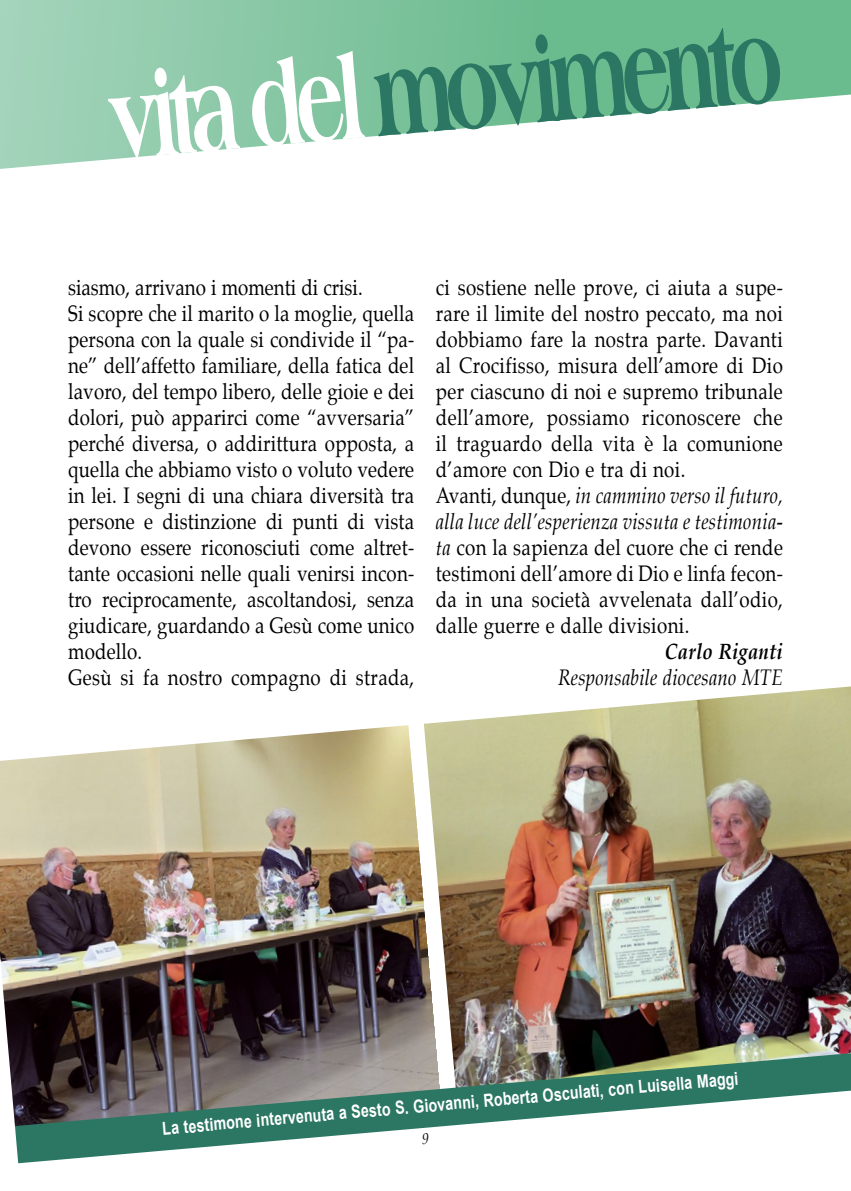
<style>
.page{position:relative;width:851px;height:1191px;background:#fff}
.page>*{position:absolute;margin:0;border:0;box-sizing:border-box;transform-origin:0 0}
.t1{font:22px/26px "Palatino";letter-spacing:.01em;color:#000;scale:.85 1}
.t2{font:italic 22px "Palatino";letter-spacing:.01em;color:#000;scale:.85 1}
.t3{font:italic 700 22px "Palatino";letter-spacing:.01em;color:#000;scale:.85 1}
.t4{font:700 18px "Arial";color:#fff;scale:.79 1}
.t5{font:italic 16px "Palatino";color:#000;scale:.85 1}
.s1{font-style:italic}
</style>
<div class="page">
<svg style="left:0;top:0;width:850px;height:169px"></svg>
<svg style="left:374px;top:28px;width:407px;height:108px"></svg>
<svg style="left:108px;top:51px;width:257px;height:108px"></svg>
<img style="left:0;top:725px;width:424px;height:401px">
<img style="left:424px;top:686px;width:426px;height:367px">
<svg style="left:15px;top:1053px;width:835px;height:110px"></svg>
<p class="t1" style="left:68px;top:276px;width:409px">siasmo, arrivano i momenti di crisi.<br>Si scopre che il marito o la moglie, quella persona con la quale si condivide il “pa&shy;ne” dell’affetto familiare, della fatica del lavoro, del tempo libero, delle gioie e dei dolori, può apparirci come “avversaria” perché diversa, o addirittura opposta, a quella che abbiamo visto o voluto vedere in lei. I segni di una chiara diversità tra persone e distinzione di punti di vista devono essere riconosciuti come altret&shy;tante occasioni nelle quali venirsi incon&shy;tro reciprocamente, ascoltandosi, senza giudicare, guardando a Gesù come unico modello.<br>Gesù si fa nostro compagno di strada,</p>
<p class="t1" style="left:436px;top:276px;width:410px">ci sostiene nelle prove, ci aiuta a supe&shy;rare il limite del nostro peccato, ma noi dobbiamo fare la nostra parte. Davanti al Crocifisso, misura dell’amore di Dio per ciascuno di noi e supremo tribunale dell’amore, possiamo riconoscere che il traguardo della vita è la comunione d’amore con Dio e tra di noi.<br>Avanti, dunque, <span class="s1">in cammino verso il futuro, alla luce dell’esperienza vissuta e testimonia&shy;ta</span> con la sapienza del cuore che ci rende testimoni dell’amore di Dio e linfa fecon&shy;da in una società avvelenata dall’odio, dalle guerre e dalle divisioni.</p>
<p class="t3" style="left:664px;top:638px;width:140px">Carlo Riganti</p>
<p class="t2" style="left:558px;top:664px;width:266px">Responsabile diocesano MTE</p>
<p class="t4" style="left:161px;top:1118px;width:733px;rotate:-5deg">La testimone intervenuta a Sesto S. Giovanni, Roberta Osculati, con Luisella Maggi</p>
<p class="t5" style="left:422px;top:1128px;width:10px">9</p>
</div>
